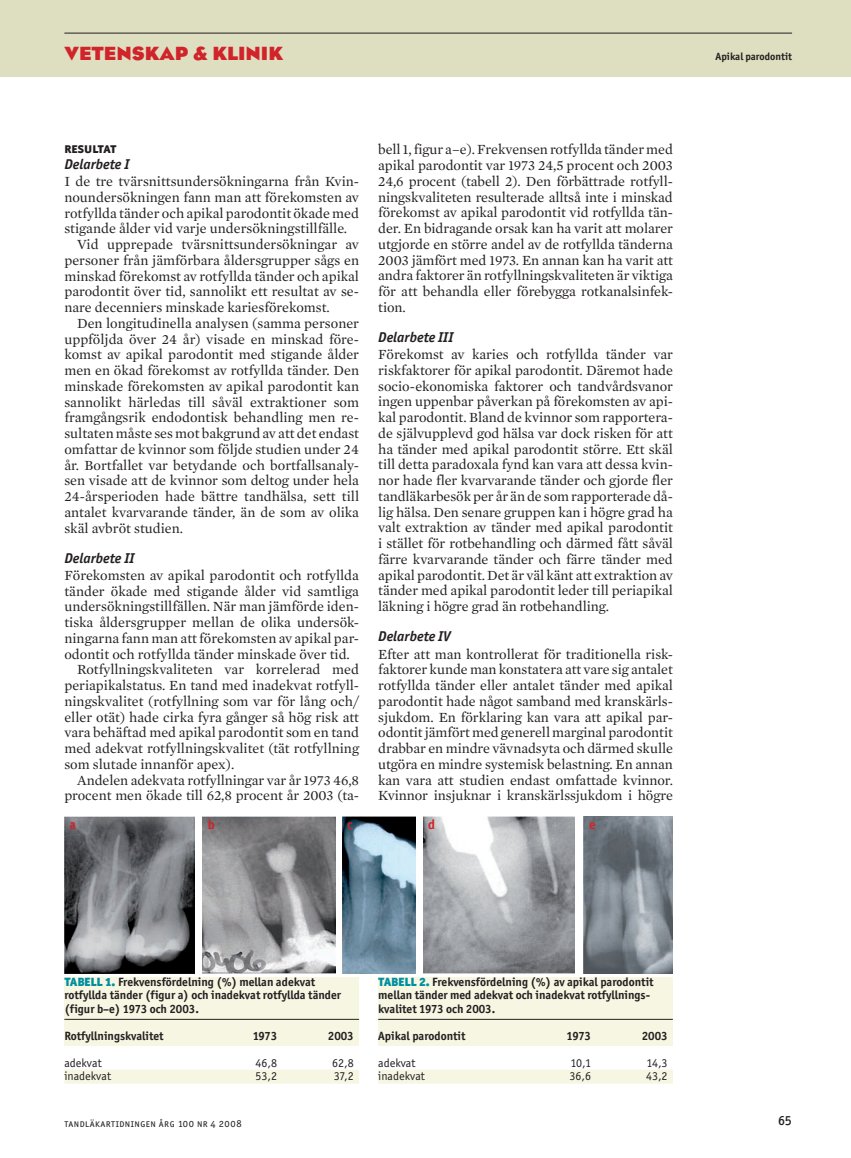
<style>
.page{position:relative;width:851px;height:1158px;background:#fff}
.page>*{position:absolute;margin:0;border:0;box-sizing:border-box;transform-origin:0 0}
.t1{font:700 19.5px "Eagle TLTOT";color:#d1232a}
.t2{font:14.25px/15.8px "Mercury TLT Text OT";color:#231f20;text-align:justify}
.t3{font:italic 700 14.25px "Officina Sans ITC Std";color:#231f20}
.t4{font:800 14.25px "Officina Sans ITC Std";letter-spacing:-.005em;color:#231f20}
.t5{font:700 13.5px "Officina Sans ITC Std";color:#d1232a}
.t6{font:500 13.5px "Officina Sans ITC Std";color:#231f20}
.t7{font:700 12px/13.5px "Officina Sans ITC Std";color:#231f20}
.t8{font:12px "Officina Sans ITC Std";color:#231f20}
.t9{font:10.5px "Officina Sans ITC Std";letter-spacing:.04em;color:#231f20}
.t10{font:700 10.5px "Officina Sans ITC Std";color:#231f20}
.s1{font-weight:900;color:#008f9e}
</style>
<div class="page">
<hr style="left:0;top:0;width:1px;height:76px;background:#dedfc0">
<div style="left:1px;top:0;width:849px;height:76px;background:#dedfc0"></div>
<hr style="left:64px;top:33px;width:727px;height:1px;background:#231f20">
<div style="left:378px;top:977px;width:294px;height:68px;background:#f7f6e3"></div>
<div style="left:64px;top:977px;width:295px;height:68px;background:#f7f6e3"></div>
<hr style="left:64px;top:1019px;width:295px;height:1px;background:#231f20">
<div style="left:64px;top:1069px;width:295px;height:14px;background:#f7f6e3"></div>
<hr style="left:378px;top:1019px;width:294px;height:1px;background:#231f20">
<div style="left:378px;top:1069px;width:294px;height:14px;background:#f7f6e3"></div>
<img style="left:64px;top:816px;width:130px;height:158px">
<img style="left:202px;top:816px;width:133px;height:158px">
<img style="left:342px;top:816px;width:73px;height:158px">
<img style="left:423px;top:816px;width:151px;height:158px">
<img style="left:583px;top:816px;width:89px;height:158px">
<h1 class="t1" style="left:64px;top:43px;width:220px">VETENSKAP &amp; KLINIK</h1>
<p class="t10" style="left:715px;top:50px;width:78px">Apikal parodontit</p>
<p class="t4" style="left:64px;top:139px;width:53px">resultat</p>
<p class="t3" style="left:64px;top:155px;width:67px">Delarbete I</p>
<p class="t2" style="left:64px;top:174px;width:296px">I de tre tvärsnittsundersökningarna från Kvin-</p>
<p class="t2" style="left:64px;top:189px;width:296px">noundersökningen fann man att förekomsten av</p>
<p class="t2" style="left:64px;top:205px;width:296px">rotfyllda tänder och apikal parodontit ökade med</p>
<p class="t2" style="left:64px;top:221px;width:284px">stigande ålder vid varje undersökningstillfälle.</p>
<p class="t2" style="left:77px;top:236px;width:283px">Vid upprepade tvärsnittsundersökningar av</p>
<p class="t2" style="left:64px;top:252px;width:296px">personer från jämförbara åldersgrupper sågs en</p>
<p class="t2" style="left:64px;top:268px;width:296px">minskad förekomst av rotfyllda tänder och apikal</p>
<p class="t2" style="left:64px;top:284px;width:296px">parodontit över tid, sannolikt ett resultat av se-</p>
<p class="t2" style="left:64px;top:299px;width:267px">nare decenniers minskade kariesförekomst.</p>
<p class="t2" style="left:77px;top:315px;width:283px">Den longitudinella analysen (samma personer</p>
<p class="t2" style="left:64px;top:331px;width:296px">uppföljda över 24 år) visade en minskad före-</p>
<p class="t2" style="left:64px;top:347px;width:296px">komst av apikal parodontit med stigande ålder</p>
<p class="t2" style="left:64px;top:362px;width:296px">men en ökad förekomst av rotfyllda tänder. Den</p>
<p class="t2" style="left:64px;top:378px;width:296px">minskade förekomsten av apikal parodontit kan</p>
<p class="t2" style="left:64px;top:394px;width:296px">sannolikt härledas till såväl extraktioner som</p>
<p class="t2" style="left:64px;top:410px;width:296px">framgångsrik endodontisk behandling men re-</p>
<p class="t2" style="left:64px;top:425px;width:296px">sultaten måste ses mot bakgrund av att det endast</p>
<p class="t2" style="left:64px;top:441px;width:296px">omfattar de kvinnor som följde studien under 24</p>
<p class="t2" style="left:64px;top:457px;width:296px">år. Bortfallet var betydande och bortfallsanaly-</p>
<p class="t2" style="left:64px;top:473px;width:296px">sen visade att de kvinnor som deltog under hela</p>
<p class="t2" style="left:64px;top:488px;width:296px">24-årsperioden hade bättre tandhälsa, sett till</p>
<p class="t2" style="left:64px;top:504px;width:296px">antalet kvarvarande tänder, än de som av olika</p>
<p class="t2" style="left:64px;top:520px;width:120px">skäl avbröt studien.</p>
<p class="t3" style="left:64px;top:549px;width:72px">Delarbete II</p>
<p class="t2" style="left:64px;top:567px;width:296px">Förekomsten av apikal parodontit och rotfyllda</p>
<p class="t2" style="left:64px;top:583px;width:296px">tänder ökade med stigande ålder vid samtliga</p>
<p class="t2" style="left:64px;top:599px;width:296px">undersökningstillfällen. När man jämförde iden-</p>
<p class="t2" style="left:64px;top:614px;width:296px">tiska åldersgrupper mellan de olika undersök-</p>
<p class="t2" style="left:64px;top:630px;width:296px">ningarna fann man att förekomsten av apikal par-</p>
<p class="t2" style="left:64px;top:646px;width:287px">odontit och rotfyllda tänder minskade över tid.</p>
<p class="t2" style="left:77px;top:662px;width:283px">Rotfyllningskvaliteten var korrelerad med</p>
<p class="t2" style="left:64px;top:677px;width:296px">periapikalstatus. En tand med inadekvat rotfyll-</p>
<p class="t2" style="left:64px;top:693px;width:296px">ningskvalitet (rotfyllning som var för lång och/</p>
<p class="t2" style="left:64px;top:709px;width:296px">eller otät) hade cirka fyra gånger så hög risk att</p>
<p class="t2" style="left:64px;top:725px;width:296px">vara behäftad med apikal parodontit som en tand</p>
<p class="t2" style="left:64px;top:740px;width:296px">med adekvat rotfyllningskvalitet (tät rotfyllning</p>
<p class="t2" style="left:64px;top:756px;width:171px">som slutade innanför apex).</p>
<p class="t2" style="left:77px;top:772px;width:283px">Andelen adekvata rotfyllningar var år 1973 46,8</p>
<p class="t2" style="left:64px;top:788px;width:296px">procent men ökade till 62,8 procent år 2003 (ta-</p>
<p class="t2" style="left:378px;top:142px;width:296px">bell 1, figur a–e). Frekvensen rotfyllda tänder med apikal parodontit var 1973 24,5 procent och 2003<br>24,6 procent (tabell 2). Den förbättrade rotfyll&shy;ningskvaliteten resulterade alltså inte i minskad förekomst av apikal parodontit vid rotfyllda tän&shy;der. En bidragande orsak kan ha varit att molarer utgjorde en större andel av de rotfyllda tänderna 2003 jämfört med 1973. En annan kan ha varit att andra faktorer än rotfyllningskvaliteten är viktiga för att behandla eller förebygga rotkanalsinfek&shy;tion.</p>
<p class="t3" style="left:378px;top:328px;width:77px">Delarbete III</p>
<p class="t2" style="left:378px;top:347px;width:296px">Förekomst av karies och rotfyllda tänder var riskfaktorer för apikal parodontit. Däremot hade socio-ekonomiska faktorer och tandvårdsvanor ingen uppenbar påverkan på förekomsten av api&shy;kal parodontit. Bland de kvinnor som rapportera&shy;de självupplevd god hälsa var dock risken för att ha tänder med apikal parodontit större. Ett skäl till detta paradoxala fynd kan vara att dessa kvin&shy;nor hade fler kvarvarande tänder och gjorde fler tandläkarbesök per år än de som rapporterade då&shy;lig hälsa. Den senare gruppen kan i högre grad ha valt extraktion av tänder med apikal parodontit i stället för rotbehandling och därmed fått såväl färre kvarvarande tänder och färre tänder med apikal parodontit. Det är väl känt att extraktion av tänder med apikal parodontit leder till periapikal läkning i högre grad än rotbehandling.</p>
<p class="t3" style="left:378px;top:628px;width:74px">Delarbete IV</p>
<p class="t2" style="left:378px;top:646px;width:296px">Efter att man kontrollerat för traditionella risk&shy;faktorer kunde man konstatera att vare sig antalet rotfyllda tänder eller antalet tänder med apikal parodontit hade något samband med kranskärls&shy;sjukdom. En förklaring kan vara att apikal par&shy;odontit jämfört med generell marginal parodontit drabbar en mindre vävnadsyta och därmed skulle utgöra en mindre systemisk belastning. En annan kan vara att studien endast omfattade kvinnor.<br>Kvinnor insjuknar i kranskärlssjukdom i högre</p>
<p class="t5" style="left:69px;top:816px;width:8px">a</p>
<p class="t5" style="left:208px;top:816px;width:9px">b</p>
<p class="t5" style="left:347px;top:816px;width:7px">c</p>
<p class="t5" style="left:428px;top:816px;width:9px">d</p>
<p class="t5" style="left:589px;top:816px;width:8px">e</p>
<p class="t7" style="left:64px;top:975px;width:278px"><span class="s1">TABELL 1.</span> Frekvensfördelning (%) mellan adekvat rotfyllda tänder (figur a) och inadekvat rotfyllda tänder (figur b–e) 1973 och 2003.</p>
<p class="t7" style="left:64px;top:1029px;width:101px">Rotfyllningskvalitet</p>
<p class="t7" style="left:253px;top:1029px;width:26px">1973</p>
<p class="t7" style="left:328px;top:1029px;width:27px">2003</p>
<p class="t8" style="left:64px;top:1055px;width:39px">adekvat</p>
<p class="t8" style="left:255px;top:1055px;width:23px">46,8</p>
<p class="t8" style="left:332px;top:1055px;width:23px">62,8</p>
<p class="t8" style="left:64px;top:1069px;width:48px">inadekvat</p>
<p class="t8" style="left:255px;top:1069px;width:23px">53,2</p>
<p class="t8" style="left:334px;top:1069px;width:21px">37,2</p>
<p class="t9" style="left:64px;top:1117px;width:179px">tandläkartidningen årg 100 nr 4 2008</p>
<p class="t7" style="left:378px;top:975px;width:277px"><span class="s1">TABELL 2.</span> Frekvensfördelning (%) av apikal parodontit mellan tänder med adekvat och inadekvat rotfyllnings&shy;kvalitet 1973 och 2003.</p>
<p class="t7" style="left:378px;top:1029px;width:89px">Apikal parodontit</p>
<p class="t7" style="left:566px;top:1029px;width:26px">1973</p>
<p class="t7" style="left:641px;top:1029px;width:27px">2003</p>
<p class="t8" style="left:378px;top:1055px;width:39px">adekvat</p>
<p class="t8" style="left:570px;top:1055px;width:22px">10,1</p>
<p class="t8" style="left:646px;top:1055px;width:23px">14,3</p>
<p class="t8" style="left:378px;top:1069px;width:48px">inadekvat</p>
<p class="t8" style="left:569px;top:1069px;width:23px">36,6</p>
<p class="t8" style="left:646px;top:1069px;width:23px">43,2</p>
<p class="t6" style="left:777px;top:1113px;width:15px">65</p>
</div>
